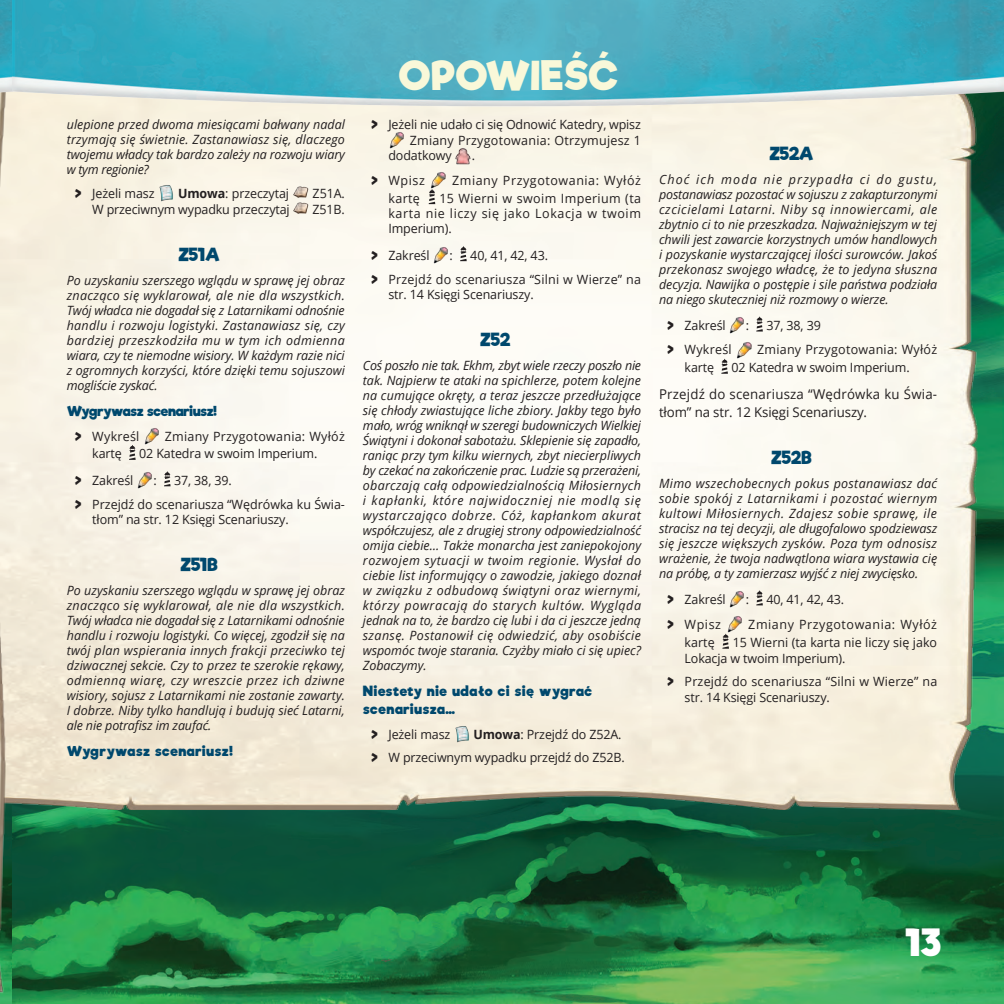
<style>
.page{position:relative;width:1004px;height:1004px;background:#fff}
.page>*{position:absolute;margin:0;border:0;box-sizing:border-box;transform-origin:0 0}
.t1{font:700 39px "Riffic";letter-spacing:-.01em;color:#f9f8d9}
.t2{font:700 36px "Riffic";color:#fff}
.LOG{font:18px "Riffic";letter-spacing:-.035em;color:#00486d}
.Styl_akapitowy_1base{font:13.5px/18px "Open Sans";letter-spacing:.015em;color:#231f20}
.Styl_akapitowy_1base-2{font:700 13.5px/18px "Riffic";letter-spacing:.01em;color:#00486d}
.Styl_akapitowy_1base-3{font:700 13.5px "Riffic";letter-spacing:-.05em;color:#00486d}
.paragrafy_fluff{font:italic 12.75px/15px "Open Sans";letter-spacing:-.01em;color:#231f20;text-align:justify}
.t3{font:12.75px/15.3px "Open Sans";letter-spacing:-.01em;color:#231f20}
.t4{font:12.75px/15.3px "Open Sans";letter-spacing:.015em;color:#231f20}
.t5{font:12.75px "Open Sans";letter-spacing:.02em;color:#231f20}
.t6{font:12.75px "Open Sans";letter-spacing:.045em;color:#231f20}
.s1{font-family:"Riffic"}
.s2{font-weight:700}
</style>
<div class="page">
<img style="left:28px;top:175px;width:975px;height:828px">
<img style="left:28px;top:175px;width:973px;height:653px">
<img style="left:158px;top:185px;width:17px;height:17px">
<img style="left:292px;top:185px;width:18px;height:32px">
<img style="left:144px;top:427px;width:17px;height:17px">
<svg style="left:129px;top:445px;width:7px;height:15px"></svg>
<img style="left:136px;top:471px;width:17px;height:18px">
<svg style="left:164px;top:471px;width:7px;height:15px"></svg>
<img style="left:430px;top:175px;width:17px;height:14px">
<svg style="left:428px;top:189px;width:7px;height:15px"></svg>
<img style="left:432px;top:246px;width:17px;height:17px">
<svg style="left:460px;top:246px;width:6px;height:15px"></svg>
<img style="left:453px;top:725px;width:17px;height:17px">
<img style="left:728px;top:317px;width:17px;height:17px">
<svg style="left:756px;top:316px;width:6px;height:15px"></svg>
<img style="left:736px;top:341px;width:17px;height:17px">
<svg style="left:721px;top:359px;width:7px;height:15px"></svg>
<img style="left:728px;top:590px;width:17px;height:18px">
<svg style="left:756px;top:590px;width:6px;height:15px"></svg>
<img style="left:726px;top:615px;width:17px;height:17px">
<svg style="left:722px;top:633px;width:7px;height:15px"></svg>
<img style="left:0;top:175px;width:28px;height:828px">
<img style="left:0;top:0;width:1003px;height:175px">
<p class="paragrafy_fluff" style="left:67px;top:116px;width:280px">ulepione przed dwoma miesiącami bałwany nadal trzymają się świetnie. Zastanawiasz się, dlaczego twojemu władcy tak bardzo zależy na rozwoju wiary w tym regionie?</p>
<p class="t3" style="left:75px;top:185px;width:81px"><span class="s1">&gt;</span> Jeżeli masz</p>
<p class="t3" style="left:178px;top:185px;width:113px"><span class="s2">Umowa</span>: przeczytaj</p>
<p class="t3" style="left:312px;top:185px;width:34px">Z51A.</p>
<p class="t3" style="left:92px;top:201px;width:199px">W przeciwnym wypadku przeczytaj</p>
<p class="t3" style="left:312px;top:201px;width:34px">Z51B.</p>
<p class="LOG" style="left:179px;top:243px;width:43px">Z51A</p>
<p class="paragrafy_fluff" style="left:67px;top:272px;width:280px">Po uzyskaniu szerszego wglądu w sprawę jej obraz znacząco się wyklarował, ale nie dla wszystkich.<br>Twój władca nie dogadał się z Latarnikami odnośnie handlu i rozwoju logistyki. Zastanawiasz się, czy bardziej przeszkodziła mu w tym ich odmienna wiara, czy te niemodne wisiory. W każdym razie nici z ogromnych korzyści, które dzięki temu sojuszowi mogliście zyskać.</p>
<p class="Styl_akapitowy_1base-3" style="left:67px;top:403px;width:152px">Wygrywasz scenariusz!</p>
<p class="t5" style="left:75px;top:427px;width:66px"><span class="s1">&gt;</span> Wykreśl</p>
<p class="t5" style="left:165px;top:427px;width:181px">Zmiany Przygotowania: Wyłóż</p>
<p class="t3" style="left:92px;top:446px;width:31px">kartę</p>
<p class="t3" style="left:139px;top:446px;width:180px">02 Katedra w swoim Imperium.</p>
<p class="t3" style="left:75px;top:472px;width:60px"><span class="s1">&gt;</span> Zakreśl</p>
<p class="t3" style="left:153px;top:472px;width:5px">:</p>
<p class="t3" style="left:174px;top:472px;width:59px">37, 38, 39.</p>
<p class="t3" style="left:92px;top:496px;width:254px;text-indent:-17px"><span class="s1">&gt;</span> Przejdź do scenariusza “Wędrówka ku Świa&shy;tłom” na str. 12 Księgi Scenariuszy.</p>
<p class="LOG" style="left:181px;top:553px;width:39px">Z51B</p>
<p class="paragrafy_fluff" style="left:67px;top:582px;width:280px">Po uzyskaniu szerszego wglądu w sprawę jej obraz znacząco się wyklarował, ale nie dla wszystkich.<br>Twój władca nie dogadał się z Latarnikami odnośnie handlu i rozwoju logistyki. Co więcej, zgodził się na twój plan wspierania innych frakcji przeciwko tej dziwacznej sekcie. Czy to przez te szerokie rękawy, odmienną wiarę, czy wreszcie przez ich dziwne wisiory, sojusz z Latarnikami nie zostanie zawarty.<br>I dobrze. Niby tylko handlują i budują sieć Latarni, ale nie potrafisz im zaufać.</p>
<p class="Styl_akapitowy_1base-2" style="left:67px;top:742px;width:168px">Wygrywasz scenariusz!</p>
<h1 class="t1" style="left:398px;top:51px;width:222px">OPOWIEŚĆ</h1>
<p class="t3" style="left:371px;top:116px;width:271px"><span class="s1">&gt;</span> Jeżeli nie udało ci się Odnowić Katedry, wpisz</p>
<p class="t5" style="left:410px;top:131px;width:233px">Zmiany Przygotowania: Otrzymujesz 1</p>
<p class="t3" style="left:388px;top:148px;width:65px">dodatkowy</p>
<p class="t3" style="left:472px;top:148px;width:5px">.</p>
<p class="t3" style="left:371px;top:172px;width:55px"><span class="s1">&gt;</span> Wpisz</p>
<p class="t6" style="left:452px;top:171px;width:190px">Zmiany Przygotowania: Wyłóż</p>
<p class="t3" style="left:388px;top:190px;width:33px">kartę</p>
<p class="t3" style="left:388px;top:190px;width:254px;text-align:justify;text-indent:51px">15 Wierni w swoim Imperium (ta karta nie liczy się jako Lokacja w twoim Imperium).</p>
<p class="t3" style="left:371px;top:247px;width:60px"><span class="s1">&gt;</span> Zakreśl</p>
<p class="t3" style="left:449px;top:247px;width:5px">:</p>
<p class="t3" style="left:470px;top:247px;width:79px">40, 41, 42, 43.</p>
<p class="t4" style="left:388px;top:271px;width:254px;text-indent:-17px"><span class="s1">&gt;</span> Przejdź do scenariusza “Silni w Wierze” na str. 14 Księgi Scenariuszy.</p>
<p class="LOG" style="left:480px;top:328px;width:31px">Z52</p>
<p class="paragrafy_fluff" style="left:363px;top:357px;width:280px">Coś poszło nie tak. Ekhm, zbyt wiele rzeczy poszło nie tak. Najpierw te ataki na spichlerze, potem kolejne na cumujące okręty, a teraz jeszcze przedłużające się chłody zwiastujące liche zbiory. Jakby tego było mało, wróg wniknął w szeregi budowniczych Wielkiej Świątyni i dokonał sabotażu. Sklepienie się zapadło, raniąc przy tym kilku wiernych, zbyt niecierpliwych by czekać na zakończenie prac. Ludzie są przerażeni, obarczają całą odpowiedzialnością Miłosiernych i kapłanki, które najwidoczniej nie modlą się wystarczająco dobrze. Cóż, kapłankom akurat współczujesz, ale z drugiej strony odpowiedzialność omija ciebie… Także monarcha jest zaniepokojony rozwojem sytuacji w twoim regionie. Wysłał do ciebie list informujący o zawodzie, jakiego doznał w związku z odbudową świątyni oraz wiernymi, którzy powracają do starych kultów. Wygląda jednak na to, że bardzo cię lubi i da ci jeszcze jedną szansę. Postanowił cię odwiedzić, aby osobiście wspomóc twoje starania. Czyżby miało ci się upiec?<br>Zobaczymy.</p>
<p class="Styl_akapitowy_1base-2" style="left:363px;top:682px;width:231px">Niestety nie udało ci się wygrać scenariusza…</p>
<p class="t3" style="left:371px;top:726px;width:80px"><span class="s1">&gt;</span> Jeżeli masz</p>
<p class="t3" style="left:473px;top:726px;width:150px"><span class="s2">Umowa</span>: Przejdź do Z52A.</p>
<p class="t3" style="left:371px;top:749px;width:255px"><span class="s1">&gt;</span> W przeciwnym wypadku przejdź do Z52B.</p>
<p class="LOG" style="left:769px;top:142px;width:46px">Z52A</p>
<p class="paragrafy_fluff" style="left:659px;top:171px;width:280px">Choć ich moda nie przypadła ci do gustu, postanawiasz pozostać w sojuszu z zakapturzonymi czcicielami Latarni. Niby są innowiercami, ale zbytnio ci to nie przeszkadza. Najważniejszym w tej chwili jest zawarcie korzystnych umów handlowych i pozyskanie wystarczającej ilości surowców. Jakoś przekonasz swojego władcę, że to jedyna słuszna decyzja. Nawijka o postępie i sile państwa podziała na niego skuteczniej niż rozmowy o wierze.</p>
<p class="t3" style="left:667px;top:317px;width:60px"><span class="s1">&gt;</span> Zakreśl</p>
<p class="t3" style="left:745px;top:317px;width:5px">:</p>
<p class="t3" style="left:766px;top:317px;width:56px">37, 38, 39</p>
<p class="t5" style="left:667px;top:341px;width:66px"><span class="s1">&gt;</span> Wykreśl</p>
<p class="t5" style="left:757px;top:341px;width:181px">Zmiany Przygotowania: Wyłóż</p>
<p class="t3" style="left:684px;top:360px;width:31px">kartę</p>
<p class="t3" style="left:731px;top:360px;width:180px">02 Katedra w swoim Imperium.</p>
<p class="Styl_akapitowy_1base" style="left:659px;top:384px;width:279px">Przejdź do scenariusza “Wędrówka ku Świa&shy;tłom” na str. 12 Księgi Scenariuszy.</p>
<p class="LOG" style="left:771px;top:446px;width:42px">Z52B</p>
<p class="paragrafy_fluff" style="left:659px;top:475px;width:280px">Mimo wszechobecnych pokus postanawiasz dać sobie spokój z Latarnikami i pozostać wiernym kultowi Miłosiernych. Zdajesz sobie sprawę, ile stracisz na tej decyzji, ale długofalowo spodziewasz się jeszcze większych zysków. Poza tym odnosisz wrażenie, że twoja nadwątlona wiara wystawia cię na próbę, a ty zamierzasz wyjść z niej zwycięsko.</p>
<p class="t3" style="left:667px;top:591px;width:60px"><span class="s1">&gt;</span> Zakreśl</p>
<p class="t3" style="left:745px;top:591px;width:5px">:</p>
<p class="t3" style="left:766px;top:591px;width:79px">40, 41, 42, 43.</p>
<p class="t3" style="left:667px;top:616px;width:55px"><span class="s1">&gt;</span> Wpisz</p>
<p class="t6" style="left:748px;top:616px;width:190px">Zmiany Przygotowania: Wyłóż</p>
<p class="t3" style="left:684px;top:634px;width:32px">kartę</p>
<p class="t3" style="left:684px;top:634px;width:254px;text-indent:48px">15 Wierni (ta karta nie liczy się jako<br>Lokacja w twoim Imperium).</p>
<p class="t4" style="left:684px;top:673px;width:254px;text-indent:-17px"><span class="s1">&gt;</span> Przejdź do scenariusza “Silni w Wierze” na str. 14 Księgi Scenariuszy.</p>
<p class="t2" style="left:904px;top:920px;width:38px">13</p>
</div>
